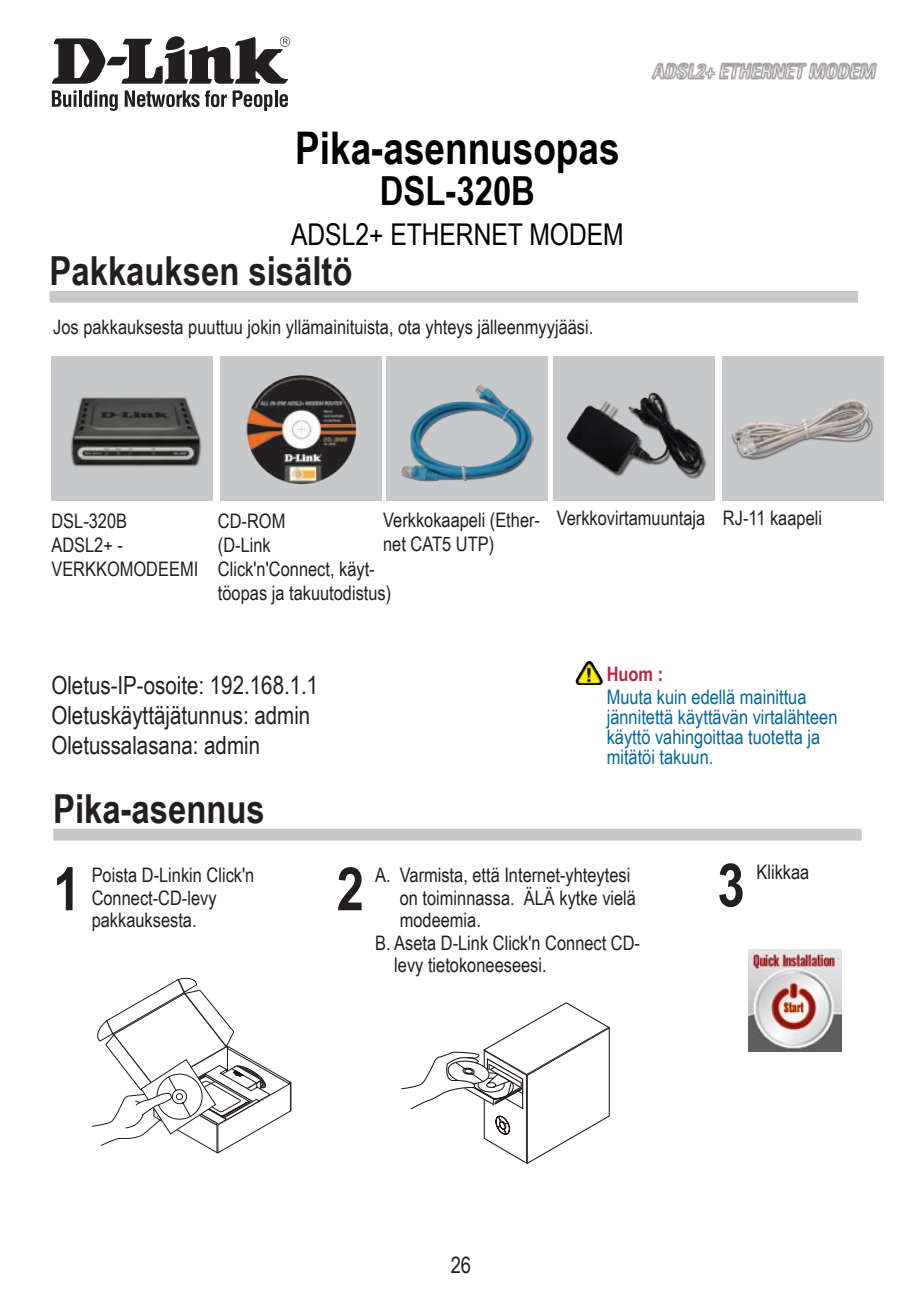
<style>
.page{position:relative;width:922px;height:1297px;background:#fff}
.page>*{position:absolute;margin:0;border:0;box-sizing:border-box;transform-origin:0 0}
.t1{font:700 60px "Arial Narrow";color:#231f20}
.t2{font:700 45px "Arial Narrow";color:#000}
.t3{font:700 40px "Arial Narrow";color:#231f20}
.t4{font:700 40px "Arial Narrow";color:#000}
.t5{font:30px "Arial Narrow";color:#000}
.t6{font:25px/30px "Arial Narrow";color:#231f20;text-align:justify}
.t7{font:22.5px "Arial Narrow";color:#231f20}
.t8{font:20px/24px "Arial Narrow";color:#231f20}
.t9{font:20px/20px "Arial Narrow";color:#00699b}
.t10{font:700 20px "Arial Narrow";color:#b52842}
</style>
<div class="page">
<svg style="left:52px;top:90px;width:24px;height:17px"></svg>
<hr style="left:79px;top:90px;width:3px;height:17px;background:#231f20">
<svg style="left:84px;top:90px;width:34px;height:21px"></svg>
<svg style="left:125px;top:90px;width:74px;height:17px"></svg>
<svg style="left:205px;top:90px;width:67px;height:21px"></svg>
<hr style="left:274px;top:90px;width:3px;height:17px;background:#231f20">
<svg style="left:279px;top:94px;width:9px;height:13px"></svg>
<svg style="left:52px;top:36px;width:238px;height:48px"></svg>
<img style="left:651px;top:62px;width:227px;height:18px">
<div style="left:53px;top:829px;width:808px;height:12px;background:#c7c8ca"></div>
<div style="left:50px;top:291px;width:807px;height:12px;background:#c7c8ca"></div>
<img style="left:575px;top:661px;width:27px;height:24px">
<svg style="left:92px;top:978px;width:200px;height:176px"></svg>
<svg style="left:401px;top:1002px;width:209px;height:163px"></svg>
<div style="left:51px;top:356px;width:162px;height:145px;background:#c7c8ca"></div>
<div style="left:220px;top:356px;width:161px;height:145px;background:#c7c8ca"></div>
<div style="left:386px;top:356px;width:161px;height:145px;background:#c7c8ca"></div>
<div style="left:553px;top:356px;width:161px;height:145px;background:#c7c8ca"></div>
<div style="left:721px;top:356px;width:162px;height:145px;background:#c7c8ca"></div>
<img style="left:401px;top:384px;width:132px;height:98px">
<img style="left:731px;top:400px;width:142px;height:60px">
<img style="left:566px;top:392px;width:141px;height:87px">
<img style="left:246px;top:375px;width:111px;height:110px">
<img style="left:748px;top:950px;width:92px;height:101px">
<img style="left:71px;top:397px;width:130px;height:70px">
<h2 class="t2" style="left:295px;top:114px;width:326px">Pika-asennusopas</h2>
<h3 class="t4" style="left:380px;top:161px;width:156px">DSL-320B</h3>
<h3 class="t5" style="left:291px;top:212px;width:334px">ADSL2+ ETHERNET MODEM</h3>
<h3 class="t3" style="left:50px;top:241px;width:304px">Pakkauksen sisältö</h3>
<p class="t8" style="left:53px;top:314px;width:541px">Jos pakkauksesta puuttuu jokin yllämainituista, ota yhteys jälleenmyyjääsi.</p>
<p class="t8" style="left:383px;top:507px;width:158px">Verkkokaapeli (Ether&shy;net CAT5 UTP)</p>
<p class="t8" style="left:556px;top:505px;width:150px">Verkkovirtamuuntaja</p>
<p class="t8" style="left:51px;top:508px;width:148px">DSL-320B<br>ADSL2+ -<br>VERKKOMODEEMI</p>
<p class="t8" style="left:218px;top:508px;width:175px">CD-ROM<br>(D-Link<br>Click'n'Connect, käyt&shy;töopas ja takuutodistus)</p>
<p class="t8" style="left:722px;top:505px;width:101px">RJ-11 kaapeli</p>
<p class="t6" style="left:51px;top:669px;width:262px">Oletus-IP-osoite: 1 92.1 68.1 .1<br>Oletuskäyttäjätunnus: admin Oletussalasana: admin</p>
<h3 class="t3" style="left:53px;top:779px;width:213px">Pika-asennus</h3>
<p class="t10" style="left:606px;top:659px;width:58px">Huom :</p>
<p class="t9" style="left:606px;top:686px;width:232px">Muuta kuin edellä mainittua jännitettä käyttävän virtalähteen käyttö vahingoittaa tuotetta ja mitätöi takuun.</p>
<h1 class="t1" style="left:53px;top:844px;width:29px">1</h1>
<p class="t8" style="left:92px;top:863px;width:164px;line-height:22.5px">Poista D-Linkin Click'n<br>Connect-CD-levy pakkauksesta.</p>
<h1 class="t1" style="left:336px;top:844px;width:29px">2</h1>
<p class="t8" style="left:375px;top:862px;width:256px">A. Varmista, että Internet-yhteytesi</p>
<p class="t8" style="left:399px;top:885px;width:238px">on toiminnassa. ÄLÄ kytke vielä</p>
<p class="t8" style="left:399px;top:907px;width:83px">modeemia.</p>
<p class="t8" style="left:375px;top:930px;width:266px">B. Aseta D-Link Click'n Connect CD-</p>
<p class="t8" style="left:394px;top:952px;width:154px">levy tietokoneeseesi.</p>
<h1 class="t1" style="left:717px;top:840px;width:29px">3</h1>
<p class="t8" style="left:756px;top:859px;width:54px">Klikkaa</p>
<p class="t7" style="left:450px;top:1248px;width:22px">26</p>
</div>
